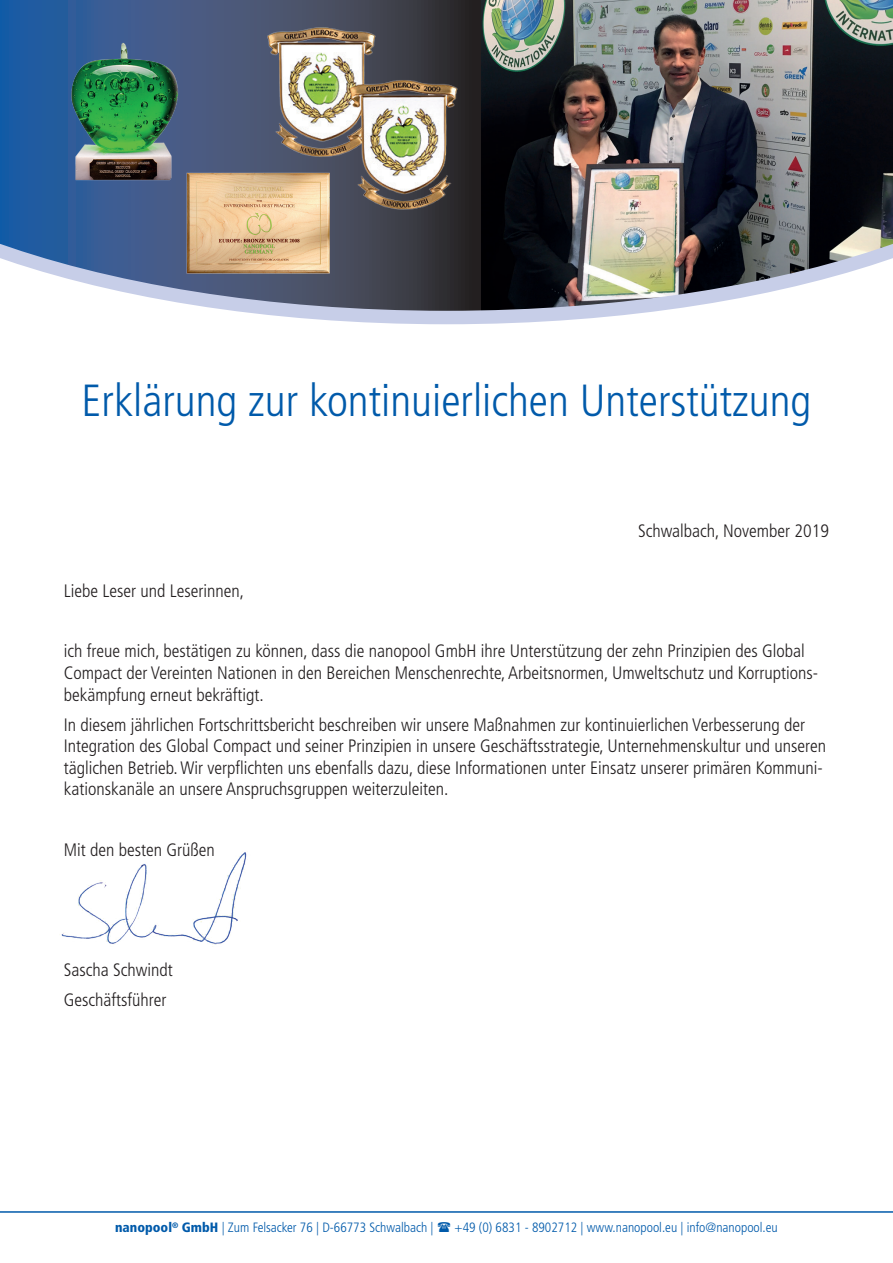
<style>
.page{position:relative;width:893px;height:1263px;background:#fff}
.page>*{position:absolute;margin:0;border:0;box-sizing:border-box;transform-origin:0 0}
.t1{font:300 condensed 45px "Frutiger LT Std";color:#015aaa}
.t2{font:300 condensed 18px/21.6px "Frutiger LT Std";color:#231f20}
.t3{font:300 condensed 13.5px "Frutiger LT Std";color:#015aaa}
.s1{font-weight:900}
</style>
<div class="page">
<hr style="left:0;top:1211px;width:893px;height:2px;background:#015aaa">
<img style="left:0;top:0;width:893px;height:325px">
<img style="left:51px;top:38px;width:146px;height:146px">
<img style="left:183px;top:169px;width:152px;height:112px">
<img style="left:266px;top:21px;width:193px;height:194px">
<img style="left:61px;top:851px;width:187px;height:96px">
<h1 class="t1" style="left:82px;top:375px;width:731px">Erklärung zur kontinuierlichen Unterstützung</h1>
<p class="t2" style="left:64px;top:580px;width:182px">Liebe Leser und Leserinnen,</p>
<p class="t2" style="left:638px;top:520px;width:192px">Schwalbach, November 2019</p>
<p class="t2" style="left:64px;top:640px;width:756px">ich freue mich, bestätigen zu können, dass die nanopool GmbH ihre Unterstützung der zehn Prinzipien des Global<br>Compact der Vereinten Nationen in den Bereichen Menschenrechte, Arbeitsnormen, Umweltschutz und Korruptions&shy;bekämpfung erneut bekräftigt.</p>
<p class="t2" style="left:64px;top:714px;width:764px">In diesem jährlichen Fortschrittsbericht beschreiben wir unsere Maßnahmen zur kontinuierlichen Verbesserung der Integration des Global Compact und seiner Prinzipien in unsere Geschäftsstrategie, Unternehmenskultur und unseren täglichen Betrieb. Wir verpflichten uns ebenfalls dazu, diese Informationen unter Einsatz unserer primären Kommuni&shy;kationskanäle an unsere Anspruchsgruppen weiterzuleiten.</p>
<p class="t2" style="left:64px;top:839px;width:152px">Mit den besten Grüßen</p>
<p class="t2" style="left:64px;top:955px;width:110px;line-height:30.2px">Sascha Schwindt<br>Geschäftsführer</p>
<p class="t3" style="left:115px;top:1220px;width:320px"><span class="s1">nanopool</span><sup>®</sup> <span class="s1">GmbH</span> | Zum Felsacker 76 | D-66773 Schwalbach |</p>
<p class="t3" style="left:455px;top:1220px;width:325px">+49 (0) 6831 - 8902712 | www.nanopool.eu | info@nanopool.eu</p>
</div>
